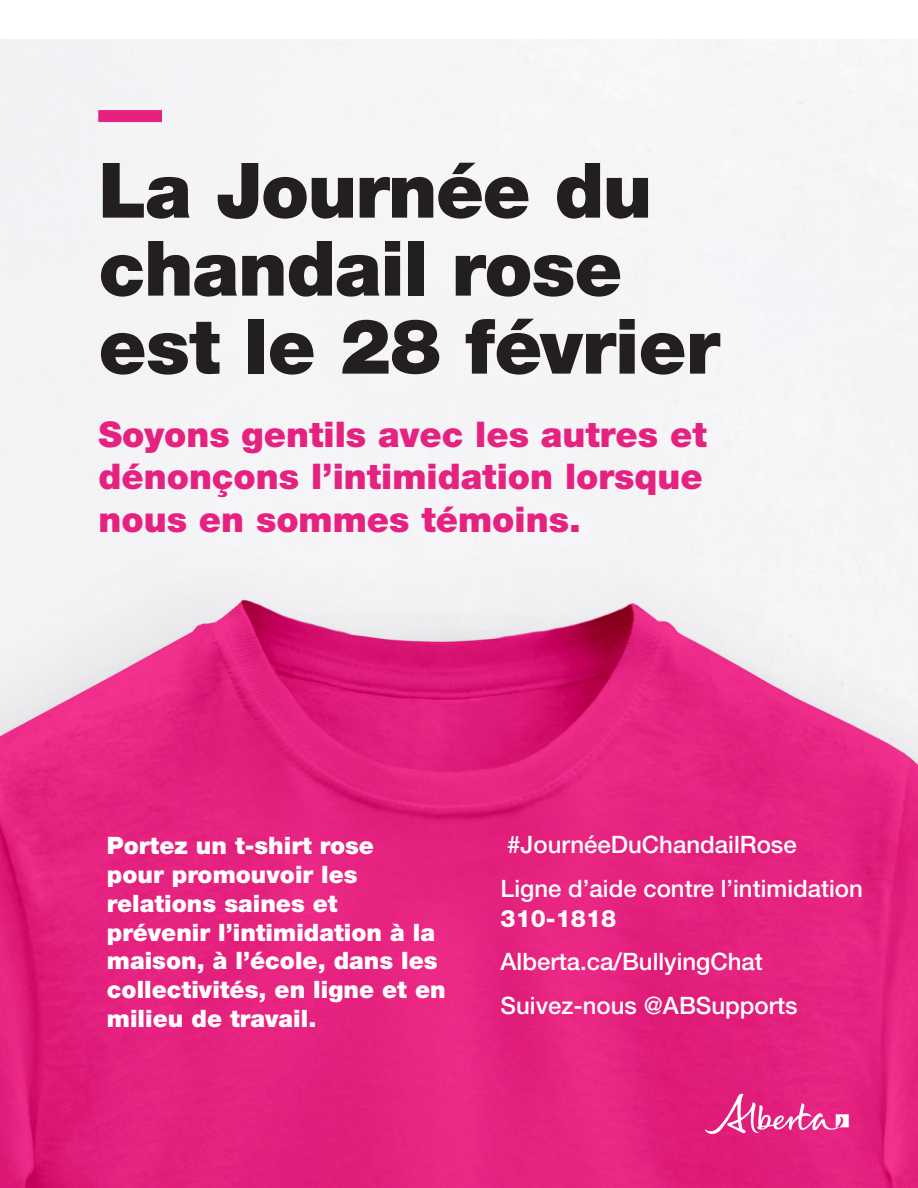
<style>
.page{position:relative;width:918px;height:1188px;background:#fff}
.page>*{position:absolute;margin:0;border:0;box-sizing:border-box;transform-origin:0 0}
.Pull_Quote{font:900 76.5px/78px "Helvetica Neue LT Std";letter-spacing:-.015em;color:#231f20}
.Pull_Quote-2{font:900 35.4px/42.5px "Helvetica Neue LT Std";color:#e52280;text-align:justify}
.t1{font:900 24px/28.8px "Helvetica Neue LT Std";color:#fff}
.t2{font:500 24px/30px "Helvetica Neue LT Std";color:#fff}
.s1{font-weight:800}
</style>
<div class="page">
<img style="left:0;top:39px;width:918px;height:1149px">
<svg style="left:705px;top:1093px;width:144px;height:43px;background:#e74894"></svg>
<div style="left:98px;top:110px;width:64px;height:12px;background:#e52280"></div>
<p class="Pull_Quote" style="left:98px;top:151px;width:623px">La Journée du chandail rose est le 28 février</p>
<p class="Pull_Quote-2" style="left:98px;top:413px;width:610px">Soyons gentils avec les autres et dénonçons l’intimidation lorsque nous en sommes témoins.</p>
<p class="t1" style="left:107px;top:831px;width:340px">Portez un t-shirt rose<br>pour promouvoir les relations saines et prévenir l’intimidation à la maison, à l’école, dans les collectivités, en ligne et en milieu de travail.</p>
<p class="t2" style="left:507px;top:829px;width:291px">#JournéeDuChandailRose</p>
<p class="t2" style="left:501px;top:873px;width:364px">Ligne d’aide contre l’intimidation<br><span class="s1">310-1818</span></p>
<p class="t2" style="left:501px;top:946px;width:264px">Alberta.ca/BullyingChat</p>
<p class="t2" style="left:501px;top:990px;width:299px">Suivez-nous @ABSupports</p>
</div>
